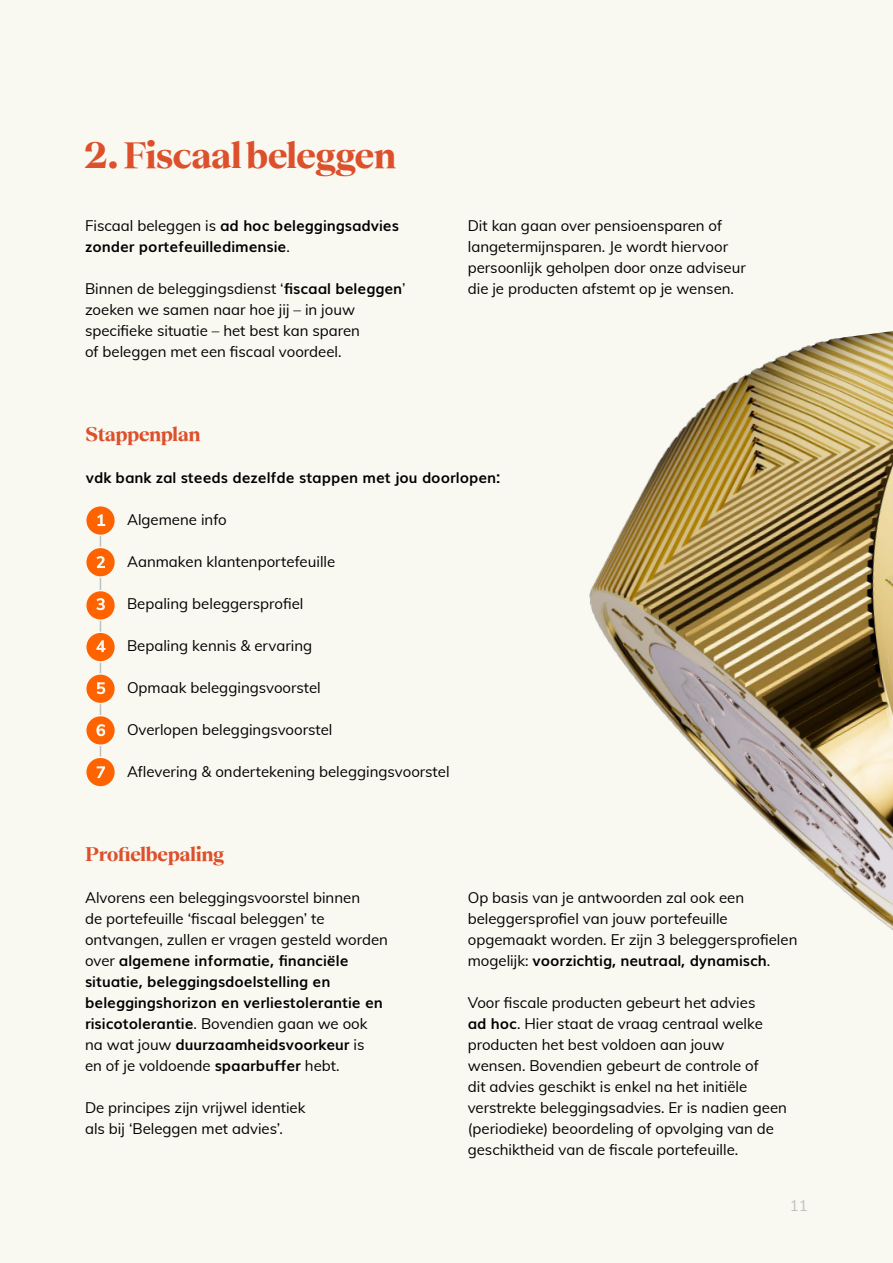
<style>
.page{position:relative;width:893px;height:1263px;background:#f9f8f1}
.page>*{position:absolute;margin:0;border:0;box-sizing:border-box;transform-origin:0 0}
.t1{font:700 39px "Teodor";letter-spacing:-.02em;color:#dc502c}
.t2{font:700 21px "Teodor";letter-spacing:-.02em;color:#dc502c}
.t3{font:15px/21px "Muli";color:#000}
.t4{font:700 15px/21px "Muli";color:#000}
.t5{font:15px "Muli";color:#bcc1c2}
.s1{font-weight:400}
.s2{font-weight:700}
</style>
<div class="page">
<img style="left:589px;top:331px;width:304px;height:599px">
<hr style="left:100px;top:517px;width:1px;height:253px;background:#bcc1c2">
<div style="left:86px;top:506px;width:29px;height:29px;background:#ff6300;border-radius:50%"></div>
<div style="left:85px;top:505px;width:31px;height:31px;border:1px solid #f9f8f1;border-radius:50%"></div>
<svg style="left:98px;top:514px;width:7px;height:12px"></svg>
<div style="left:86px;top:547px;width:29px;height:30px;background:#ff6300;border-radius:50%"></div>
<div style="left:85px;top:547px;width:31px;height:31px;border:1px solid #f9f8f1;border-radius:50%"></div>
<svg style="left:97px;top:556px;width:8px;height:12px"></svg>
<div style="left:86px;top:591px;width:29px;height:29px;background:#ff6300;border-radius:50%"></div>
<div style="left:85px;top:590px;width:31px;height:31px;border:1px solid #f9f8f1;border-radius:50%"></div>
<svg style="left:96px;top:598px;width:9px;height:12px"></svg>
<div style="left:86px;top:632px;width:29px;height:30px;background:#ff6300;border-radius:50%"></div>
<div style="left:85px;top:631px;width:31px;height:31px;border:1px solid #f9f8f1;border-radius:50%"></div>
<svg style="left:96px;top:640px;width:9px;height:12px"></svg>
<div style="left:86px;top:674px;width:29px;height:29px;background:#ff6300;border-radius:50%"></div>
<div style="left:85px;top:673px;width:31px;height:31px;border:1px solid #f9f8f1;border-radius:50%"></div>
<svg style="left:97px;top:682px;width:8px;height:12px"></svg>
<div style="left:86px;top:716px;width:29px;height:29px;background:#ff6300;border-radius:50%"></div>
<div style="left:85px;top:715px;width:31px;height:31px;border:1px solid #f9f8f1;border-radius:50%"></div>
<svg style="left:96px;top:724px;width:9px;height:12px"></svg>
<div style="left:86px;top:757px;width:29px;height:30px;background:#ff6300;border-radius:50%"></div>
<div style="left:85px;top:756px;width:31px;height:31px;border:1px solid #f9f8f1;border-radius:50%"></div>
<svg style="left:97px;top:766px;width:8px;height:12px"></svg>
<h1 class="t1" style="left:83px;top:126px;width:314px">2. Fiscaal beleggen</h1>
<p class="t4" style="left:85px;top:214px;width:315px"><span class="s1">Fiscaal beleggen is</span> ad hoc beleggingsadvies zonder portefeuilledimensie<span class="s1">.</span></p>
<p class="t3" style="left:85px;top:277px;width:322px">Binnen de beleggingsdienst ‘<span class="s2">fiscaal beleggen</span>’ zoeken we samen naar hoe jij – in jouw specifieke situatie – het best kan sparen<br>of beleggen met een fiscaal voordeel.</p>
<h2 class="t2" style="left:85px;top:418px;width:117px">Stappenplan</h2>
<p class="t3" style="left:468px;top:214px;width:279px">Dit kan gaan over pensioensparen of langetermijnsparen. Je wordt hiervoor persoonlijk geholpen door onze adviseur die je producten afstemt op je wensen.</p>
<p class="t4" style="left:86px;top:466px;width:416px">vdk bank zal steeds dezelfde stappen met jou doorlopen:</p>
<p class="t3" style="left:127px;top:508px;width:101px">Algemene info</p>
<p class="t3" style="left:127px;top:550px;width:210px">Aanmaken klantenportefeuille</p>
<p class="t3" style="left:127px;top:592px;width:178px">Bepaling beleggersprofiel</p>
<p class="t3" style="left:127px;top:634px;width:187px">Bepaling kennis &amp; ervaring</p>
<p class="t3" style="left:127px;top:676px;width:195px">Opmaak beleggingsvoorstel</p>
<p class="t3" style="left:127px;top:718px;width:207px">Overlopen beleggingsvoorstel</p>
<p class="t3" style="left:127px;top:760px;width:324px">Aflevering &amp; ondertekening beleggingsvoorstel</p>
<h2 class="t2" style="left:85px;top:838px;width:141px">Profielbepaling</h2>
<p class="t3" style="left:85px;top:886px;width:305px">Alvorens een beleggingsvoorstel binnen<br>de portefeuille ‘fiscaal beleggen’ te ontvangen, zullen er vragen gesteld worden over <span class="s2">algemene informatie, financiële situatie, beleggingsdoelstelling en beleggingshorizon en verliestolerantie en risicotolerantie</span>. Bovendien gaan we ook na wat jouw <span class="s2">duurzaamheidsvoorkeur</span> is<br>en of je voldoende <span class="s2">spaarbuffer</span> hebt.</p>
<p class="t3" style="left:85px;top:1096px;width:222px">De principes zijn vrijwel identiek als bij ‘Beleggen met advies’.</p>
<p class="t3" style="left:468px;top:886px;width:331px">Op basis van je antwoorden zal ook een beleggersprofiel van jouw portefeuille opgemaakt worden. Er zijn 3 beleggersprofielen mogelijk: <span class="s2">voorzichtig, neutraal, dynamisch</span>.</p>
<p class="t3" style="left:468px;top:991px;width:321px">Voor fiscale producten gebeurt het advies<br><span class="s2">ad hoc</span>. Hier staat de vraag centraal welke producten het best voldoen aan jouw<br>wensen. Bovendien gebeurt de controle of<br>dit advies geschikt is enkel na het initiële verstrekte beleggingsadvies. Er is nadien geen (periodieke) beoordeling of opvolging van de geschiktheid van de fiscale portefeuille.</p>
<p class="t5" style="left:790px;top:1194px;width:19px">11</p>
</div>
